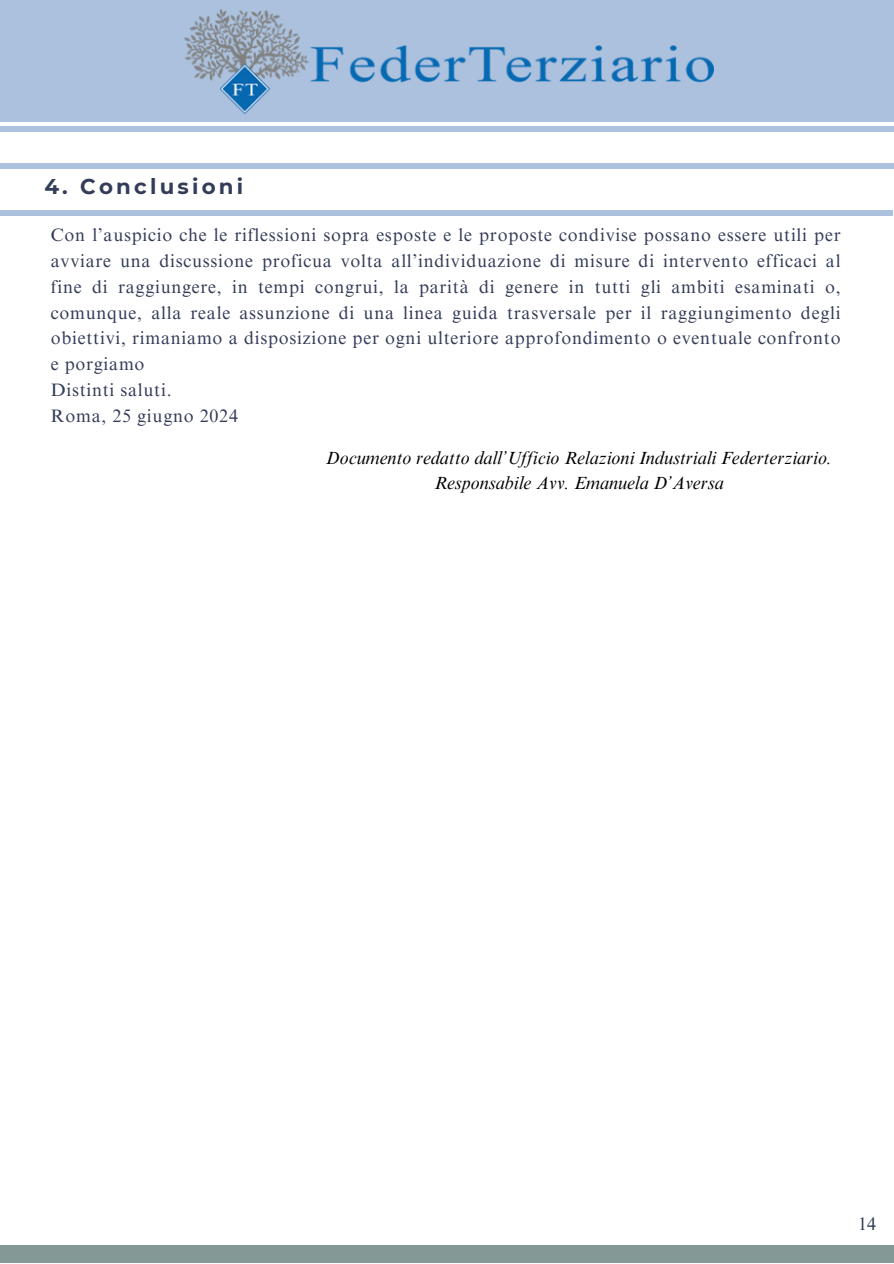
<style>
.page{position:relative;width:894px;height:1264px;background:#fff}
.page>*{position:absolute;margin:0;border:0;box-sizing:border-box;transform-origin:0 0}
.t1{font:700 21.3px "Montserrat";letter-spacing:.15em;color:#333c58}
.t2{font:18px/25.8px "Times NRMT Pro";letter-spacing:.04em;color:#333c58;text-align:justify}
.t3{font:italic 18px "Times NRMT Pro";color:#000}
</style>
<div class="page">
<div style="left:0;top:1245px;width:892px;height:17px;background:#849896"></div>
<div style="left:0;top:0;width:892px;height:121px;background:#abc1dd"></div>
<div style="left:0;top:126px;width:892px;height:6px;background:#abc1dd"></div>
<img style="left:184px;top:10px;width:529px;height:104px">
<div style="left:0;top:163px;width:892px;height:6px;background:#abc1dd"></div>
<div style="left:0;top:211px;width:892px;height:5px;background:#abc1dd"></div>
<p class="t1" style="left:44px;top:173px;width:200px">4. Conclusioni</p>
<h1 class="t2" style="left:51px;top:224px;width:791px">Con l’auspicio che le riflessioni sopra esposte e le proposte condivise possano essere utili per avviare una discussione proficua volta all’individuazione di misure di intervento efficaci al fine di raggiungere, in tempi congrui, la parità di genere in tutti gli ambiti esaminati o, comunque, alla reale assunzione di una linea guida trasversale per il raggiungimento degli obiettivi, rimaniamo a disposizione per ogni ulteriore approfondimento o eventuale confronto e porgiamo</h1>
<p class="t2" style="left:51px;top:379px;width:122px">Distinti saluti.</p>
<p class="t2" style="left:51px;top:405px;width:189px">Roma, 25 giugno 2024</p>
<p class="t3" style="left:326px;top:451px;width:507px">Documento redatto dall’Ufficio Relazioni Industriali Federterziario.</p>
<p class="t3" style="left:434px;top:475px;width:291px">Responsabile Avv. Emanuela D’Aversa</p>
<p class="t2" style="left:857px;top:1213px;width:19px">14</p>
</div>
